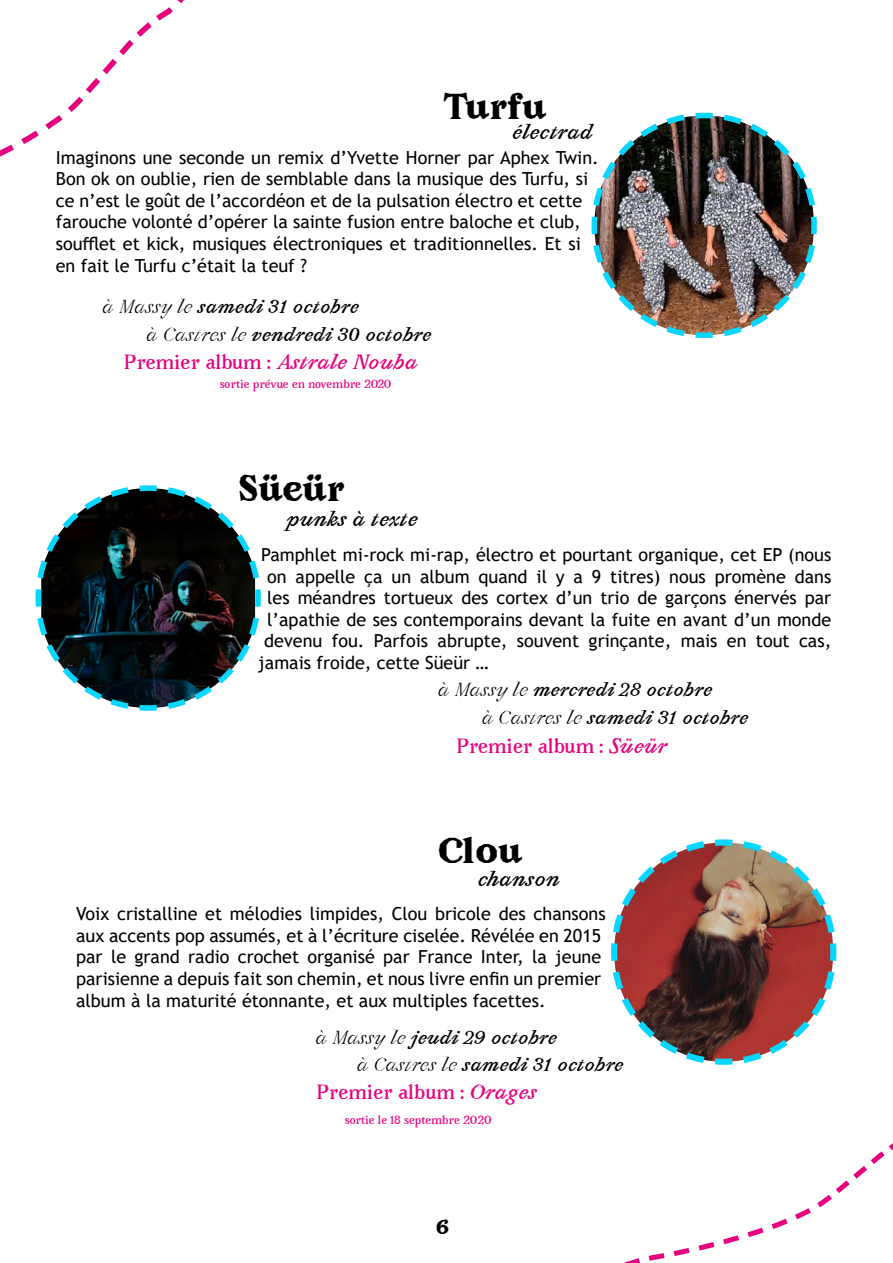
<style>
.page{position:relative;width:893px;height:1263px;background:#fff}
.page>*{position:absolute;margin:0;border:0;box-sizing:border-box;transform-origin:0 0}
.t1{font:900 31.5px "Avara";color:#000}
.t2{font:18px/21.6px "Trebuchet MS";color:#000}
.t3{font:700 18px "Avara";color:#e6007e}
.t4{font:italic 700 18px "Avara";color:#000}
.t5{font:900 18px "Avara";color:#000}
.t6{font:italic 700 16.5px/27.6px "Avara";color:#000}
.t7{font:700 10.5px "Avara";color:#e6007e}
.s1{font-weight:300}
.s2{font-style:italic}
</style>
<div class="page">
<img style="left:591px;top:112px;width:226px;height:227px">
<svg style="left:35px;top:485px;width:226px;height:226px"></svg>
<svg style="left:611px;top:839px;width:226px;height:226px"></svg>
<svg style="left:0;top:0;width:184px;height:157px"></svg>
<svg style="left:624px;top:1143px;width:269px;height:120px"></svg>
<h1 class="t1" style="left:444px;top:84px;width:104px">Turfu</h1>
<p class="t4" style="left:512px;top:120px;width:82px">électrad</p>
<p class="t2" style="left:56px;top:146px;width:544px">Imaginons une seconde un remix d’Yvette Horner par Aphex Twin.<br>Bon ok on oublie, rien de semblable dans la musique des Turfu, si ce n’est le goût de l’accordéon et de la pulsation électro et cette farouche volonté d’opérer la sainte fusion entre baloche et club, soufflet et kick, musiques électroniques et traditionnelles. Et si en fait le Turfu c’était la teuf ?</p>
<p class="t6" style="left:146px;top:293px;width:287px;text-indent:-44px"><span class="s1">à Massy le</span> samedi 31 octobre<br><span class="s1">à Castres le</span> vendredi 30 octobre</p>
<p class="t3" style="left:124px;top:349px;width:295px">Premier album : <span class="s2">Astrale Nouba</span></p>
<p class="t7" style="left:220px;top:376px;width:173px">sortie prévue en novembre 2020</p>
<h1 class="t1" style="left:238px;top:465px;width:107px">Süeür</h1>
<p class="t4" style="left:287px;top:506px;width:133px">punks à texte</p>
<p class="t2" style="left:261px;top:544px;width:571px">Pamphlet mi-rock mi-rap, électro et pourtant organique, cet EP (nous</p>
<p class="t2" style="left:267px;top:565px;width:565px">on appelle ça un album quand il y a 9 titres) nous promène dans</p>
<p class="t2" style="left:267px;top:587px;width:565px">les méandres tortueux des cortex d’un trio de garçons énervés par</p>
<p class="t2" style="left:267px;top:608px;width:565px">l’apathie de ses contemporains devant la fuite en avant d’un monde</p>
<p class="t2" style="left:264px;top:630px;width:568px">devenu fou. Parfois abrupte, souvent grinçante, mais en tout cas,</p>
<p class="t2" style="left:258px;top:652px;width:232px">jamais froide, cette Süeür …</p>
<p class="t6" style="left:482px;top:676px;width:268px;text-indent:-44px"><span class="s1">à Massy le</span> mercredi 28 octobre<br><span class="s1">à Castres le</span> samedi 31 octobre</p>
<p class="t3" style="left:456px;top:733px;width:212px">Premier album : <span class="s2">Süeür</span></p>
<h1 class="t1" style="left:438px;top:828px;width:86px">Clou</h1>
<p class="t4" style="left:478px;top:866px;width:84px">chanson</p>
<p class="t2" style="left:76px;top:903px;width:531px">Voix cristalline et mélodies limpides, Clou bricole des chansons aux accents pop assumés, et à l’écriture ciselée. Révélée en 2015 par le grand radio crochet organisé par France Inter, la jeune parisienne a depuis fait son chemin, et nous livre enfin un premier album à la maturité étonnante, et aux multiples facettes.</p>
<p class="t6" style="left:357px;top:1024px;width:268px;line-height:27.2px;text-indent:-41px"><span class="s1">à Massy le</span> jeudi 29 octobre<br><span class="s1">à Castres le</span> samedi 31 octobre</p>
<p class="t3" style="left:316px;top:1078px;width:222px">Premier album : <span class="s2">Orages</span></p>
<p class="t7" style="left:345px;top:1112px;width:149px">sortie le 18 septembre 2020</p>
<p class="t5" style="left:436px;top:1214px;width:14px">6</p>
</div>
